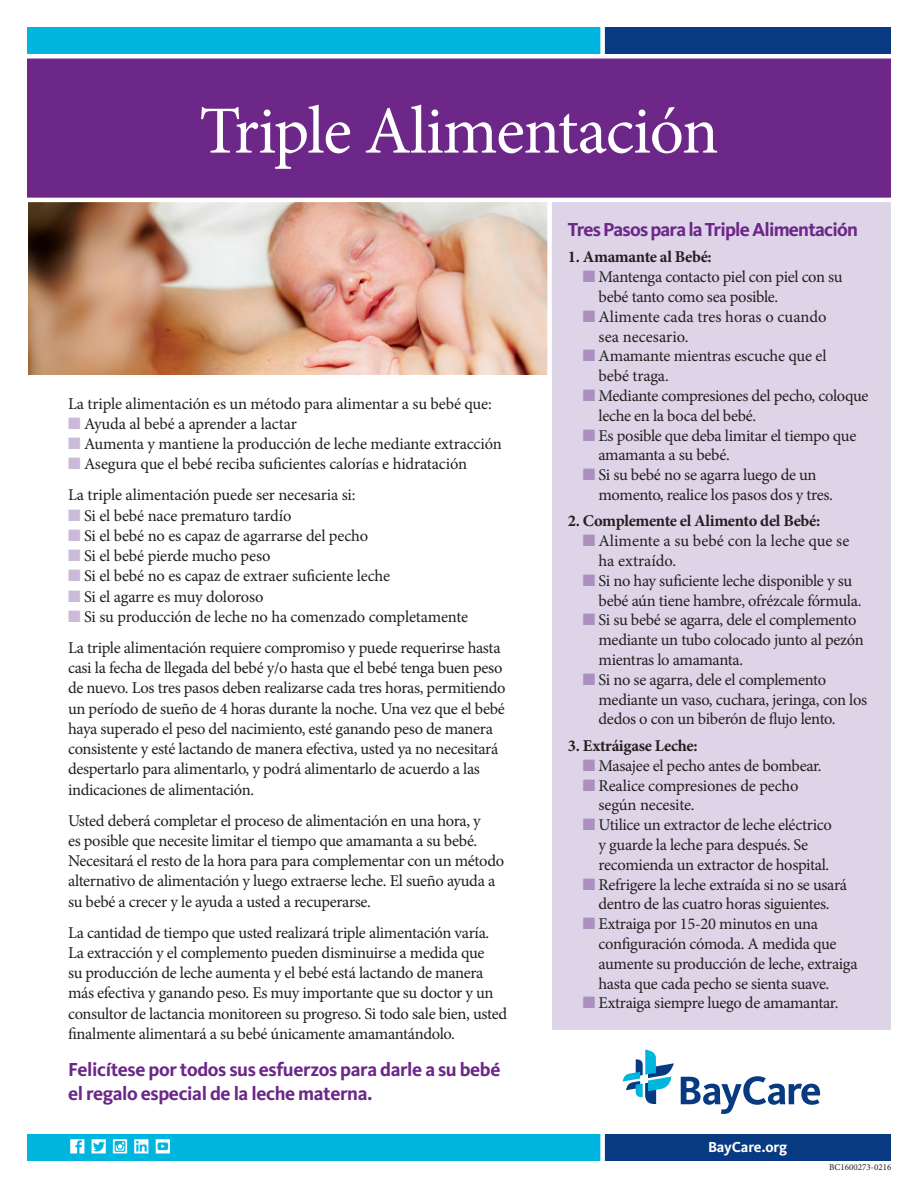
<style>
.page{position:relative;width:918px;height:1188px;background:#fff}
.page>*{position:absolute;margin:0;border:0;box-sizing:border-box;transform-origin:0 0}
.BODY{font:67.5px "Minion Pro";letter-spacing:-.02em;color:#fff}
.Plain_Text{font:700 19.5px/24px "Kievit OT";letter-spacing:-.02em;color:#6c2789}
.Plain_Text-2{font:700 19.5px "Kievit OT";letter-spacing:-.04em;color:#6c2789}
.Plain_Text-3{font:16.5px/19.8px "Minion Pro";letter-spacing:-.02em;color:#231f20}
.Plain_Text-4{font:16.5px/19.8px "Minion Pro";color:#231f20}
.Plain_Text-5{font:700 16.5px "Minion Pro";letter-spacing:-.02em;color:#231f20}
.t1{font:700 15px "Kievit OT";letter-spacing:-.01em;color:#fff}
.t2{font:9px "Minion Pro";color:#231f20}
.s1{color:#cbbbd9}
.s2{color:#ac8fbf}
</style>
<div class="page">
<img style="left:28px;top:202px;width:519px;height:172px">
<div style="left:552px;top:198px;width:338px;height:832px;background:#ddd4e7"></div>
<div style="left:27px;top:27px;width:576px;height:29px;background:#00b6de"></div>
<div style="left:27px;top:1132px;width:576px;height:29px;background:#00b6de"></div>
<div style="left:603px;top:27px;width:288px;height:29px;background:#083a82"></div>
<div style="left:603px;top:1132px;width:288px;height:29px;background:#083a82"></div>
<div style="left:27px;top:56px;width:864px;height:144px;background:#6c2789"></div>
<hr style="left:20px;top:54px;width:877px;height:4px;background:#fff">
<div style="left:600px;top:26px;width:5px;height:29px;background:#fff"></div>
<div style="left:600px;top:1132px;width:5px;height:31px;background:#fff"></div>
<hr style="left:20px;top:1130px;width:877px;height:4px;background:#fff">
<svg style="left:70px;top:1139px;width:14px;height:14px"></svg>
<svg style="left:92px;top:1139px;width:14px;height:14px"></svg>
<svg style="left:134px;top:1139px;width:14px;height:14px"></svg>
<svg style="left:156px;top:1139px;width:14px;height:14px"></svg>
<svg style="left:113px;top:1139px;width:14px;height:14px"></svg>
<hr style="left:20px;top:198px;width:877px;height:4px;background:#fff">
<svg style="left:681px;top:1076px;width:139px;height:38px"></svg>
<svg style="left:623px;top:1050px;width:51px;height:54px"></svg>
<p class="BODY" style="left:199px;top:86px;width:521px">Triple Alimentación</p>
<p class="Plain_Text-3" style="left:68px;top:393px;width:425px">La triple alimentación es un método para alimentar a su bebé que:</p>
<p class="Plain_Text-3" style="left:68px;top:414px;width:230px"><span class="s1">■</span> Ayuda al bebé a aprender a lactar</p>
<p class="Plain_Text-3" style="left:68px;top:434px;width:435px"><span class="s1">■</span> Aumenta y mantiene la producción de leche mediante extracción</p>
<p class="Plain_Text-3" style="left:68px;top:454px;width:401px"><span class="s1">■</span> Asegura que el bebé reciba suficientes calorías e hidratación</p>
<p class="Plain_Text-3" style="left:68px;top:485px;width:289px">La triple alimentación puede ser necesaria si:</p>
<p class="Plain_Text-3" style="left:68px;top:505px;width:225px"><span class="s1">■</span> Si el bebé nace prematuro tardío</p>
<p class="Plain_Text-3" style="left:68px;top:526px;width:302px"><span class="s1">■</span> Si el bebé no es capaz de agarrarse del pecho</p>
<p class="Plain_Text-3" style="left:68px;top:546px;width:204px"><span class="s1">■</span> Si el bebé pierde mucho peso</p>
<p class="Plain_Text-3" style="left:68px;top:566px;width:324px"><span class="s1">■</span> Si el bebé no es capaz de extraer suficiente leche</p>
<p class="Plain_Text-3" style="left:68px;top:586px;width:197px"><span class="s1">■</span> Si el agarre es muy doloroso</p>
<p class="Plain_Text-3" style="left:68px;top:607px;width:402px"><span class="s1">■</span> Si su producción de leche no ha comenzado completamente</p>
<p class="Plain_Text-3" style="left:68px;top:638px;width:439px;line-height:20.2px">La triple alimentación requiere compromiso y puede requerirse hasta casi la fecha de llegada del bebé y/o hasta que el bebé tenga buen peso de nuevo. Los tres pasos deben realizarse cada tres horas, permitiendo un período de sueño de 4 horas durante la noche. Una vez que el bebé haya superado el peso del nacimiento, esté ganando peso de manera consistente y esté lactando de manera efectiva, usted ya no necesitará despertarlo para alimentarlo, y podrá alimentarlo de acuerdo a las indicaciones de alimentación.</p>
<p class="Plain_Text-3" style="left:68px;top:810px;width:438px;line-height:20.2px">Usted deberá completar el proceso de alimentación en una hora, y<br>es posible que necesite limitar el tiempo que amamanta a su bebé.<br>Necesitará el resto de la hora para para complementar con un método alternativo de alimentación y luego extraerse leche. El sueño ayuda a su bebé a crecer y le ayuda a usted a recuperarse.</p>
<p class="Plain_Text-3" style="left:68px;top:922px;width:441px;line-height:20.2px">La cantidad de tiempo que usted realizará triple alimentación varía.<br>La extracción y el complemento pueden disminuirse a medida que<br>su producción de leche aumenta y el bebé está lactando de manera más efectiva y ganando peso. Es muy importante que su doctor y un consultor de lactancia monitoreen su progreso. Si todo sale bien, usted finalmente alimentará a su bebé únicamente amamantándolo.</p>
<p class="Plain_Text" style="left:68px;top:1058px;width:434px">Felicítese por todos sus esfuerzos para darle a su bebé el regalo especial de la leche materna.</p>
<p class="Plain_Text-2" style="left:568px;top:218px;width:292px">Tres Pasos para la Triple Alimentación</p>
<p class="Plain_Text-5" style="left:568px;top:245px;width:145px">1. Amamante al Bebé:</p>
<p class="Plain_Text-3" style="left:599px;top:267px;width:246px;text-indent:-16px"><span class="s2">■</span> Mantenga contacto piel con piel con su bebé tanto como sea posible.</p>
<p class="Plain_Text-4" style="left:599px;top:307px;width:230px;text-indent:-16px"><span class="s2">■</span> Alimente cada tres horas o cuando sea necesario.</p>
<p class="Plain_Text-3" style="left:599px;top:346px;width:229px;text-indent:-16px"><span class="s2">■</span> Amamante mientras escuche que el bebé traga.</p>
<p class="Plain_Text-3" style="left:599px;top:386px;width:272px;text-indent:-16px"><span class="s2">■</span> Mediante compresiones del pecho, coloque leche en la boca del bebé.</p>
<p class="Plain_Text-3" style="left:599px;top:425px;width:259px;text-indent:-16px"><span class="s2">■</span> Es posible que deba limitar el tiempo que amamanta a su bebé.</p>
<p class="Plain_Text-3" style="left:599px;top:465px;width:236px;text-indent:-16px"><span class="s2">■</span> Si su bebé no se agarra luego de un momento, realice los pasos dos y tres.</p>
<p class="Plain_Text-5" style="left:568px;top:510px;width:254px">2. Complemente el Alimento del Bebé:</p>
<p class="Plain_Text-4" style="left:599px;top:531px;width:252px;text-indent:-16px"><span class="s2">■</span> Alimente a su bebé con la leche que se ha extraído.</p>
<p class="Plain_Text-3" style="left:599px;top:571px;width:264px;text-indent:-16px"><span class="s2">■</span> Si no hay suficiente leche disponible y su bebé aún tiene hambre, ofrézcale fórmula.</p>
<p class="Plain_Text-3" style="left:599px;top:610px;width:267px;text-indent:-16px"><span class="s2">■</span> Si su bebé se agarra, dele el complemento mediante un tubo colocado junto al pezón mientras lo amamanta.</p>
<p class="Plain_Text-3" style="left:599px;top:670px;width:270px;text-indent:-16px"><span class="s2">■</span> Si no se agarra, dele el complemento mediante un vaso, cuchara, jeringa, con los dedos o con un biberón de flujo lento.</p>
<p class="Plain_Text-5" style="left:568px;top:734px;width:131px">3. Extráigase Leche:</p>
<p class="Plain_Text-3" style="left:583px;top:756px;width:240px"><span class="s2">■</span> Masajee el pecho antes de bombear.</p>
<p class="Plain_Text-3" style="left:599px;top:776px;width:202px;text-indent:-16px"><span class="s2">■</span> Realice compresiones de pecho según necesite.</p>
<p class="Plain_Text-3" style="left:599px;top:815px;width:235px;text-indent:-16px"><span class="s2">■</span> Utilice un extractor de leche eléctrico y guarde la leche para después. Se recomienda un extractor de hospital.</p>
<p class="Plain_Text-3" style="left:583px;top:875px;width:266px;text-align:center"><span class="s2">■</span> Refrigere la leche extraída si no se usará dentro de las cuatro horas siguientes.</p>
<p class="Plain_Text-3" style="left:599px;top:914px;width:261px;text-indent:-16px"><span class="s2">■</span> Extraiga por 15-20 minutos en una configuración cómoda. A medida que aumente su producción de leche, extraiga hasta que cada pecho se sienta suave.</p>
<p class="Plain_Text-3" style="left:583px;top:993px;width:257px"><span class="s2">■</span> Extraiga siempre luego de amamantar.</p>
<p class="t1" style="left:708px;top:1138px;width:81px">BayCare.org</p>
<p class="t2" style="left:829px;top:1161px;width:64px">BC1600273-0216</p>
</div>
